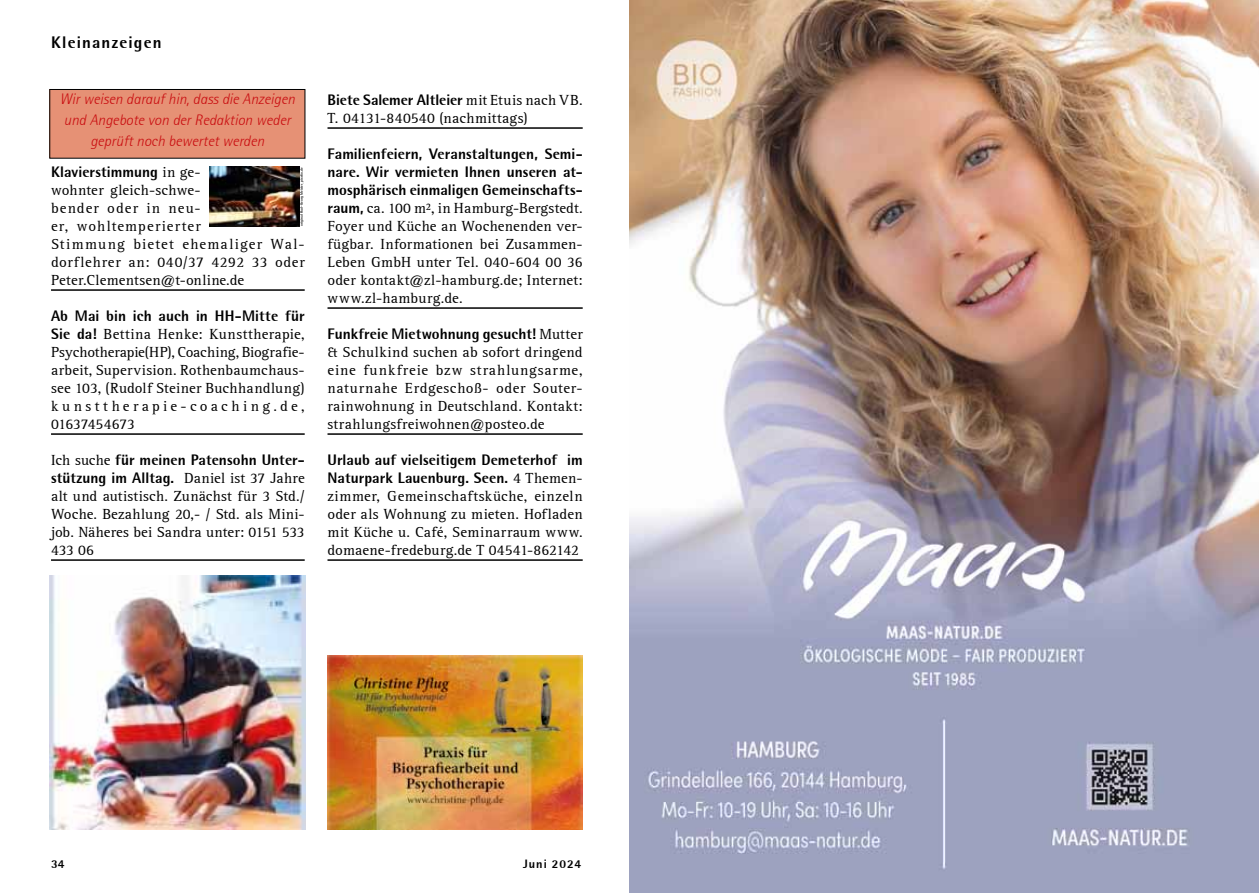
<style>
.page{position:relative;width:1259px;height:893px;background:#fff}
.page>*{position:absolute;margin:0;border:0;box-sizing:border-box;transform-origin:0 0}
.t1{font:800 16.5px "Rotis Semi Sans";letter-spacing:.07em;color:#000}
.t2{font:15px/18px "Rotis Serif";letter-spacing:.025em;color:#000;text-align:justify}
.t3{font:800 15px/18px "Rotis Semi Sans";color:#000}
.t4{font:15px/18px "Rotis Serif";letter-spacing:.06em;color:#000}
.t5{font:italic 300 15px/21px "Rotis Semi Sans";color:#c90c0f;text-align:center}
.t6{font:800 12px "Rotis Semi Sans";letter-spacing:.08em;color:#000}
.t7{font:800 3.45px "Rotis Semi Sans";letter-spacing:.02em;color:#000}
.s1{font-family:"Rotis Serif";font-weight:400}
.s2{font-family:"Rotis Semi Sans";font-weight:800}
</style>
<div class="page">
<div style="left:50px;top:89px;width:255px;height:69px;background:#e69175"></div>
<div style="left:50px;top:89px;width:255px;height:69px;border:1px solid #000"></div>
<hr style="left:51px;top:289px;width:254px;height:2px;background:#000">
<hr style="left:51px;top:433px;width:254px;height:2px;background:#000">
<hr style="left:51px;top:559px;width:254px;height:2px;background:#000">
<img style="left:209px;top:166px;width:90px;height:60px">
<hr style="left:327px;top:127px;width:256px;height:2px;background:#000">
<hr style="left:327px;top:307px;width:256px;height:2px;background:#000">
<hr style="left:327px;top:433px;width:256px;height:2px;background:#000">
<hr style="left:327px;top:559px;width:256px;height:2px;background:#000">
<img style="left:50px;top:575px;width:255px;height:254px">
<img style="left:327px;top:656px;width:256px;height:173px">
<img style="left:629px;top:0;width:630px;height:893px">
<p class="t1" style="left:51px;top:32px;width:112px">Kleinanzeigen</p>
<p class="t5" style="left:60px;top:88px;width:237px">Wir weisen darauf hin, dass die Anzeigen und Angebote von der Redaktion weder geprüft noch bewertet werden</p>
<p class="t3" style="left:51px;top:163px;width:151px">Klavierstimmung <span class="s1">in ge-</span></p>
<p class="t4" style="left:51px;top:181px;width:255px">wohnter gleich-schwe-<br>bender oder in neu-<br>er, wohltemperierter<br>Stimmung bietet ehemaliger Wal&shy;dorflehrer an: 040/37 4292 33 oder<br>Peter.Clementsen@t-online.de</p>
<p class="t3" style="left:51px;top:307px;width:255px">Ab Mai bin ich auch in HH-Mitte für</p>
<p class="t2" style="left:51px;top:325px;width:255px"><span class="s2">Sie da!</span> Bettina Henke: Kunsttherapie, Psychotherapie(HP), Coaching, Biografie&shy;arbeit, Supervision. Rothenbaumchaus&shy;see 103, (Rudolf Steiner Buchhandlung) kunsttherapie-coaching.de, 01637454673</p>
<p class="t3" style="left:51px;top:451px;width:255px"><span class="s1">Ich suche</span> für meinen Patensohn Unter&shy;stützung im Alltag. <span class="s1">Daniel ist 37 Jahre</span></p>
<p class="t2" style="left:51px;top:487px;width:255px">alt und autistisch. Zunächst für 3 Std./ Woche. Bezahlung 20,- / Std. als Mini&shy;job. Näheres bei Sandra unter: 0151 533<br>433 06</p>
<p class="t7" style="left:299px;top:226px;width:60px;rotate:-90deg">original Paul-Georg Meister_pixelio.de</p>
<p class="t3" style="left:327px;top:91px;width:257px">Biete Salemer Altleier <span class="s1">mit Etuis nach VB.</span></p>
<p class="t2" style="left:327px;top:109px;width:202px">T. 04131-840540 (nachmittags)</p>
<p class="t3" style="left:327px;top:145px;width:257px;text-align:justify">Familienfeiern, Veranstaltungen, Semi&shy;nare. Wir vermieten Ihnen unseren at&shy;mosphärisch einmaligen Gemeinschafts-</p>
<p class="t2" style="left:327px;top:199px;width:257px"><span class="s2">raum,</span> ca. 100 m², in Hamburg-Bergstedt.<br>Foyer und Küche an Wochenenden ver&shy;fügbar. Informationen bei Zusammen-Leben GmbH unter Tel. 040-604 00 36 oder kontakt@zl-hamburg.de; Internet: www.zl-hamburg.de.</p>
<p class="t3" style="left:327px;top:325px;width:257px">Funkfreie Mietwohnung gesucht! <span class="s1">Mutter</span></p>
<p class="t2" style="left:327px;top:343px;width:257px">&amp; Schulkind suchen ab sofort dringend eine funkfreie bzw strahlungsarme, naturnahe Erdgeschoß- oder Souter&shy;rainwohnung in Deutschland. Kontakt: strahlungsfreiwohnen@posteo.de</p>
<p class="t3" style="left:327px;top:451px;width:257px">Urlaub auf vielseitigem Demeterhof im<br>Naturpark Lauenburg. Seen. <span class="s1">4 Themen-</span></p>
<p class="t2" style="left:327px;top:487px;width:257px">zimmer, Gemeinschaftsküche, einzeln oder als Wohnung zu mieten. Hofladen mit Küche u. Café, Seminarraum www. domaene-fredeburg.de T 04541-862142</p>
<p class="t6" style="left:51px;top:856px;width:15px">34</p>
<p class="t6" style="left:523px;top:856px;width:60px">Juni 2024</p>
</div>
